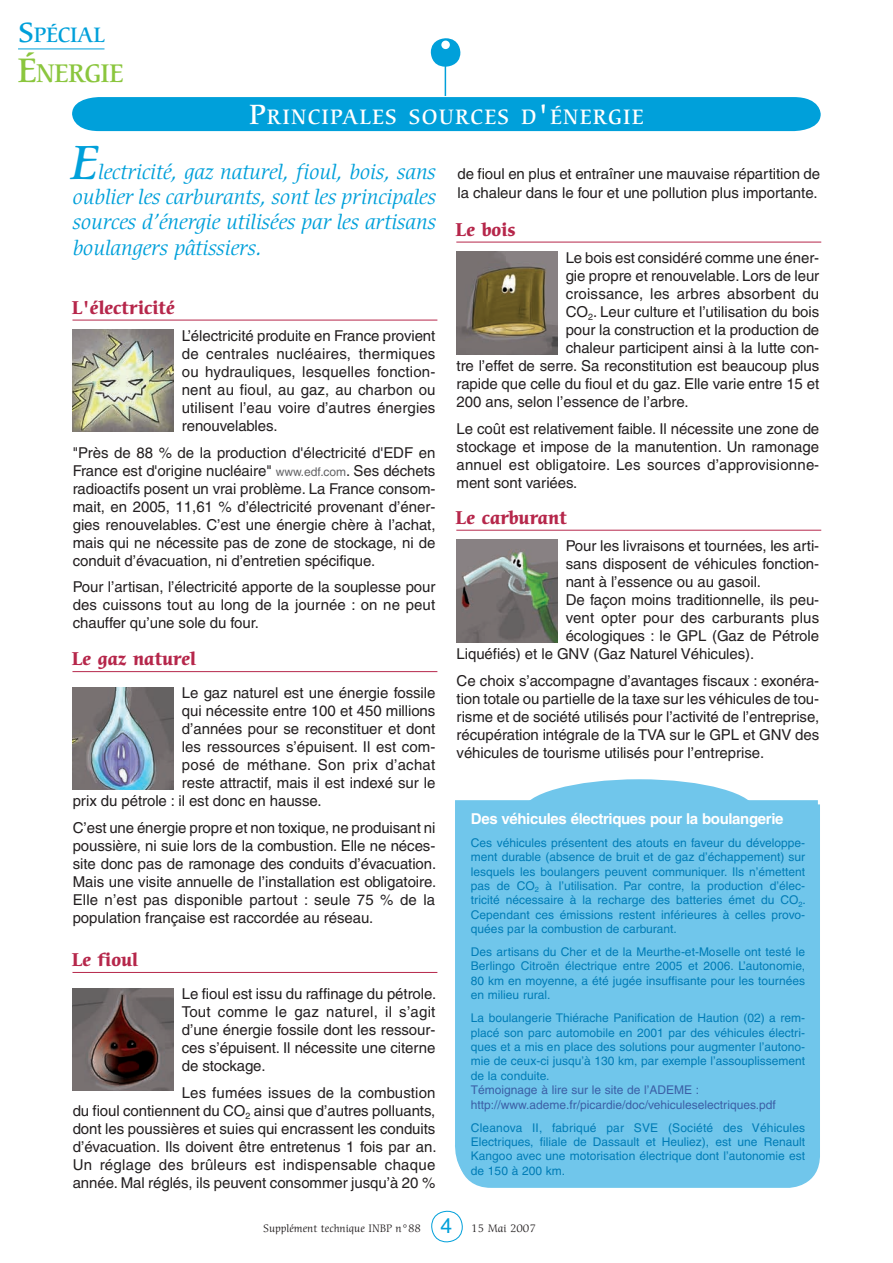
<style>
.page{position:relative;width:893px;height:1263px;background:#fff}
.page>*{position:absolute;margin:0;border:0;box-sizing:border-box;transform-origin:0 0}
.t1{font:italic 500 46.5px "Cerigo";color:#00a0da}
.t2{font:500 24.75px "Cerigo";letter-spacing:-.02em;color:#8bc63e}
.t3{font:italic 21px/25.2px "Cerigo";color:#00a0da;text-align:justify}
.t4{font:21px "Helvetica";color:#00a0da}
.t5{font:500 20.25px "Cerigo";letter-spacing:.065em;color:#fff}
.t6{font:500 20.25px "Cerigo";color:#00a0da}
.t7{font:700 18px "Cerigo";color:#b6274b}
.t8{font:15px/18px "Helvetica";letter-spacing:-.005em;color:#231f20;text-align:justify}
.t9{font:15px "Helvetica";letter-spacing:.015em;color:#231f20}
.t10{font:700 15px "Helvetica";letter-spacing:-.025em;color:#fff}
.t11{font:12px/14.4px "Helvetica";color:#007cb6;text-align:justify}
.t12{font:12px/14.4px "Helvetica";color:#3b5fa6}
.t13{font:10.5px "Cerigo";color:#231f20}
.s1{font-size:27px}
.s2{font-size:33px}
.s3{font-size:12px;color:#636366}
</style>
<div class="page">
<div style="left:72px;top:97px;width:749px;height:34px;background:#00a0da"></div>
<svg style="left:431px;top:38px;width:29px;height:29px"></svg>
<hr style="left:445px;top:66px;width:1px;height:30px;background:#00a0da">
<div style="left:441px;top:41px;width:9px;height:8px;background:#fff;border-radius:50%"></div>
<hr style="left:18px;top:49px;width:86px;height:1px;background:#00a0da">
<hr style="left:72px;top:320px;width:365px;height:1px;background:#b6274b">
<svg style="left:431px;top:1210px;width:32px;height:32px"></svg>
<img style="left:73px;top:330px;width:100px;height:102px">
<hr style="left:72px;top:671px;width:365px;height:1px;background:#b6274b">
<img style="left:73px;top:687px;width:100px;height:103px">
<hr style="left:72px;top:972px;width:365px;height:1px;background:#b6274b">
<img style="left:73px;top:988px;width:100px;height:103px">
<hr style="left:456px;top:242px;width:365px;height:1px;background:#b6274b">
<img style="left:456px;top:252px;width:101px;height:103px">
<hr style="left:456px;top:530px;width:365px;height:1px;background:#b6274b">
<img style="left:456px;top:540px;width:101px;height:103px">
<div style="left:523px;top:779px;width:233px;height:65px;background:#70c6eb;border-radius:50%"></div>
<div style="left:455px;top:800px;width:364px;height:383px;background:#70c6eb"></div>
<h3 class="t6" style="left:19px;top:23px;width:88px"><span class="s1">S</span>PÉCIAL</h3>
<h2 class="t2" style="left:17px;top:59px;width:107px"><span class="s2">É</span>NERGIE</h2>
<h3 class="t5" style="left:249px;top:105px;width:396px"><span class="s1">P</span>RINCIPALES SOURCES D<span class="s1">'</span>ÉNERGIE</h3>
<h1 class="t1" style="left:71px;top:136px;width:28px">E</h1>
<h3 class="t3" style="left:73px;top:160px;width:365px;text-indent:26px">lectricité, gaz naturel, fioul, bois, sans oublier les carburants, sont les principales sources d’énergie utilisées par les artisans boulangers pâtissiers.</h3>
<p class="t7" style="left:72px;top:297px;width:105px">L'électricité</p>
<p class="t8" style="left:182px;top:327px;width:255px">L’électricité produite en France provient de centrales nucléaires, thermiques ou hydrauliques, lesquelles fonction&shy;nent au fioul, au gaz, au charbon ou utilisent l’eau voire d’autres énergies renouvelables.</p>
<p class="t8" style="left:73px;top:443px;width:364px">"Près de 88 % de la production d'électricité d'EDF en France est d'origine nucléaire" <span class="s3">www.edf.com</span>. Ses déchets radioactifs posent un vrai problème. La France consom&shy;mait, en 2005, 11,61 % d’électricité provenant d’éner&shy;gies renouvelables. C’est une énergie chère à l’achat, mais qui ne nécessite pas de zone de stockage, ni de conduit d’évacuation, ni d’entretien spécifique.</p>
<p class="t8" style="left:73px;top:578px;width:364px">Pour l’artisan, l’électricité apporte de la souplesse pour des cuissons tout au long de la journée : on ne peut chauffer qu’une sole du four.</p>
<p class="t7" style="left:72px;top:648px;width:126px">Le gaz naturel</p>
<p class="t8" style="left:182px;top:684px;width:255px">Le gaz naturel est une énergie fossile</p>
<p class="t8" style="left:182px;top:702px;width:255px">qui nécessite entre 100 et 450 millions</p>
<p class="t8" style="left:182px;top:720px;width:255px">d’années pour se reconstituer et dont</p>
<p class="t8" style="left:182px;top:738px;width:255px">les ressources s’épuisent. Il est com-</p>
<p class="t9" style="left:182px;top:756px;width:255px">posé de méthane. Son prix d’achat</p>
<p class="t8" style="left:182px;top:774px;width:255px">reste attractif, mais il est indexé sur le</p>
<p class="t8" style="left:73px;top:792px;width:250px">prix du pétrole : il est donc en hausse.</p>
<p class="t8" style="left:73px;top:818px;width:365px">C’est une énergie propre et non toxique, ne produisant ni poussière, ni suie lors de la combustion. Elle ne néces&shy;site donc pas de ramonage des conduits d’évacuation.<br>Mais une visite annuelle de l’installation est obligatoire.<br>Elle n’est pas disponible partout : seule 75 % de la population française est raccordée au réseau.</p>
<p class="t7" style="left:72px;top:949px;width:68px">Le fioul</p>
<p class="t8" style="left:182px;top:985px;width:256px">Le fioul est issu du raffinage du pétrole.<br>Tout comme le gaz naturel, il s’agit d’une énergie fossile dont les ressour&shy;ces s’épuisent. Il nécessite une citerne de stockage.</p>
<p class="t8" style="left:73px;top:1083px;width:365px;text-indent:109px">Les fumées issues de la combustion du fioul contiennent du CO<sub>2</sub> ainsi que d’autres polluants, dont les poussières et suies qui encrassent les conduits d’évacuation. Ils doivent être entretenus 1 fois par an.<br>Un réglage des brûleurs est indispensable chaque année. Mal réglés, ils peuvent consommer jusqu’à 20 %</p>
<p class="t8" style="left:457px;top:165px;width:364px">de fioul en plus et entraîner une mauvaise répartition de la chaleur dans le four et une pollution plus importante.</p>
<p class="t7" style="left:456px;top:219px;width:61px">Le bois</p>
<p class="t8" style="left:566px;top:249px;width:255px">Le bois est considéré comme une éner-</p>
<p class="t8" style="left:566px;top:267px;width:255px">gie propre et renouvelable. Lors de leur</p>
<p class="t9" style="left:566px;top:285px;width:255px">croissance, les arbres absorbent du</p>
<p class="t8" style="left:566px;top:303px;width:255px">CO<sub>2</sub>. Leur culture et l’utilisation du bois</p>
<p class="t8" style="left:566px;top:321px;width:255px">pour la construction et la production de</p>
<p class="t8" style="left:566px;top:339px;width:255px">chaleur participent ainsi à la lutte con-</p>
<p class="t8" style="left:457px;top:357px;width:364px">tre l’effet de serre. Sa reconstitution est beaucoup plus</p>
<p class="t8" style="left:457px;top:375px;width:364px">rapide que celle du fioul et du gaz. Elle varie entre 15 et</p>
<p class="t8" style="left:457px;top:393px;width:234px">200 ans, selon l’essence de l’arbre.</p>
<p class="t8" style="left:457px;top:419px;width:364px">Le coût est relativement faible. Il nécessite une zone de stockage et impose de la manutention. Un ramonage annuel est obligatoire. Les sources d’approvisionne&shy;ment sont variées.</p>
<p class="t7" style="left:456px;top:507px;width:113px">Le carburant</p>
<p class="t8" style="left:566px;top:537px;width:255px">Pour les livraisons et tournées, les arti-</p>
<p class="t8" style="left:566px;top:555px;width:255px">sans disposent de véhicules fonction-</p>
<p class="t8" style="left:566px;top:573px;width:197px">nant à l’essence ou au gasoil.</p>
<p class="t8" style="left:566px;top:591px;width:255px">De façon moins traditionnelle, ils peu-</p>
<p class="t9" style="left:566px;top:609px;width:255px">vent opter pour des carburants plus</p>
<p class="t8" style="left:566px;top:627px;width:255px">écologiques : le GPL (Gaz de Pétrole</p>
<p class="t8" style="left:457px;top:645px;width:299px">Liquéfiés) et le GNV (Gaz Naturel Véhicules).</p>
<p class="t8" style="left:457px;top:672px;width:364px">Ce choix s’accompagne d’avantages fiscaux : exonéra&shy;tion totale ou partielle de la taxe sur les véhicules de tou&shy;risme et de société utilisés pour l’activité de l’entreprise, récupération intégrale de la TVA sur le GPL et GNV des véhicules de tourisme utilisés pour l’entreprise.</p>
<p class="t10" style="left:471px;top:809px;width:314px">Des véhicules électriques pour la boulangerie</p>
<p class="t11" style="left:471px;top:835px;width:336px">Ces véhicules présentent des atouts en faveur du développe&shy;ment durable (absence de bruit et de gaz d’échappement) sur lesquels les boulangers peuvent communiquer. Ils n’émettent pas de CO<sub>2</sub> à l’utilisation. Par contre, la production d’élec&shy;tricité nécessaire à la recharge des batteries émet du CO<sub>2</sub>.<br>Cependant ces émissions restent inférieures à celles provo&shy;quées par la combustion de carburant.</p>
<p class="t11" style="left:471px;top:945px;width:336px">Des artisans du Cher et de la Meurthe-et-Moselle ont testé le Berlingo Citroën électrique entre 2005 et 2006. L’autonomie, 80 km en moyenne, a été jugée insuffisante pour les tournées en milieu rural.</p>
<p class="t11" style="left:471px;top:1011px;width:336px">La boulangerie Thiérache Panification de Haution (02) a rem&shy;placé son parc automobile en 2001 par des véhicules électri&shy;ques et a mis en place des solutions pour augmenter l’autono&shy;mie de ceux-ci jusqu’à 130 km, par exemple l’assouplissement de la conduite.</p>
<p class="t12" style="left:471px;top:1083px;width:306px">Témoignage à lire sur le site de l’ADEME : http://www.ademe.fr/picardie/doc/vehiculeselectriques.pdf</p>
<p class="t11" style="left:471px;top:1120px;width:336px">Cleanova II, fabriqué par SVE (Société des Véhicules Electriques, filiale de Dassault et Heuliez), est une Renault Kangoo avec une motorisation électrique dont l’autonomie est de 150 à 200 km.</p>
<h3 class="t4" style="left:441px;top:1214px;width:13px">4</h3>
<p class="t13" style="left:263px;top:1223px;width:159px">Supplément technique INBP n°88</p>
<p class="t13" style="left:471px;top:1223px;width:66px">15 Mai 2007</p>
</div>
